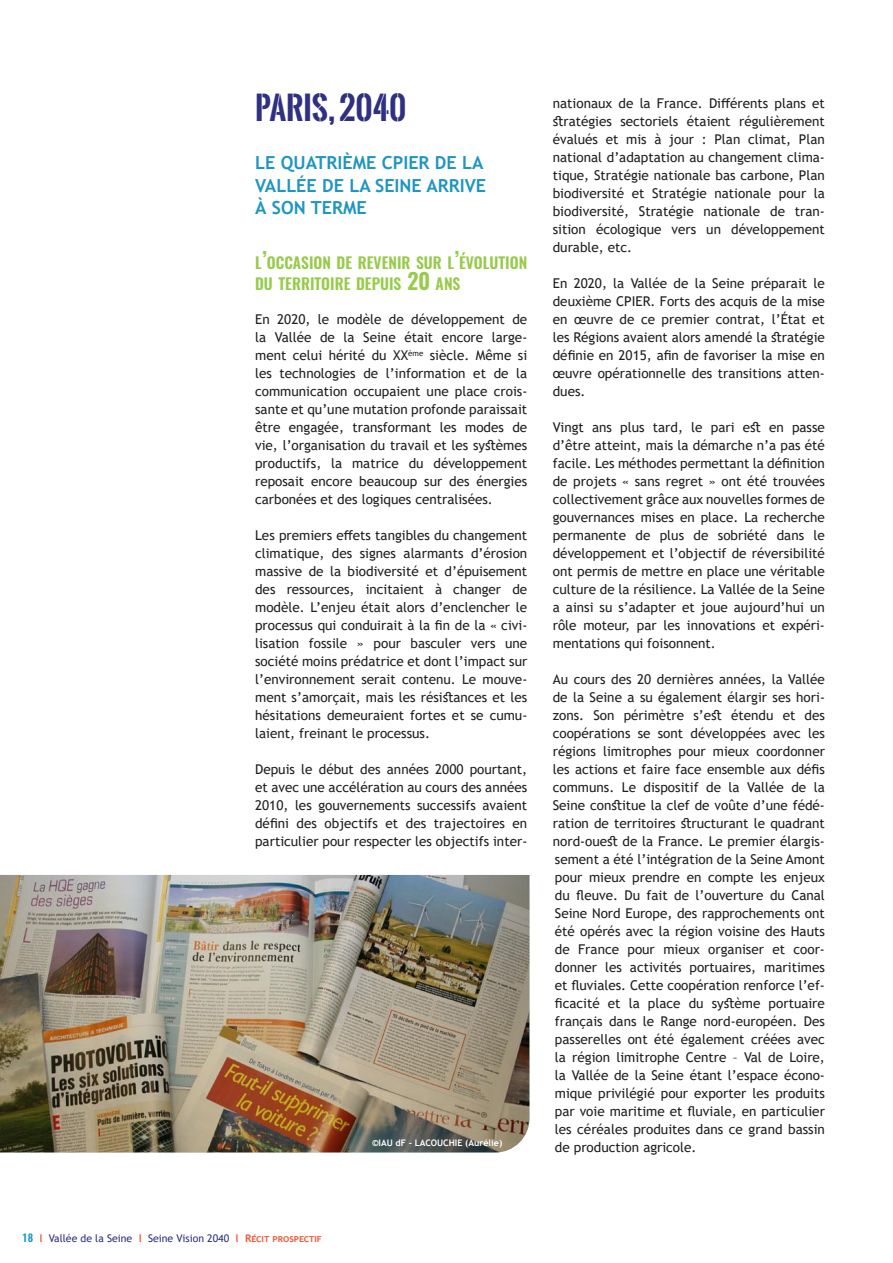
<style>
.page{position:relative;width:893px;height:1263px;background:#fff}
.page>*{position:absolute;margin:0;border:0;box-sizing:border-box;transform-origin:0 0}
.t1{font:700 31.5px "Oswald Stencil";color:#303083}
.t2{font:700 18px/22.5px "Trebuchet MS";color:#1f95c2}
.t3{font:600 15.6px/21px "Oswald";color:#98cb4c}
.t4{font:13.5px/18px "Trebuchet MS";color:#231f20;text-align:justify}
.t5{font:10.5px "Trebuchet MS";color:#303083}
.t6{font:700 9px "Trebuchet MS";color:#fff}
.s1{font-size:22.2px}
.s2{font-family:"Oswald";font-weight:600;color:#1e96bf}
.s3{font-weight:700;color:#f05937}
</style>
<div class="page">
<img style="left:0;top:875px;width:529px;height:277px">
<h1 class="t1" style="left:255px;top:85px;width:153px">PARIS, 2040</h1>
<h2 class="t2" style="left:255px;top:152px;width:233px">LE QUATRIÈME CPIER DE LA<br>VALLÉE DE LA SEINE ARRIVE<br>À SON TERME</h2>
<p class="t3" style="left:255px;top:253px;width:274px">L<span class="s1">’</span>OCCASION DE REVENIR SUR L<span class="s1">’</span>ÉVOLUTION<br>DU TERRITOIRE DEPUIS <span class="s1">20</span> ANS</p>
<p class="t4" style="left:255px;top:310px;width:274px">En 2020, le modèle de développement de la Vallée de la Seine était encore large&shy;ment celui hérité du XX<sup>ème</sup> siècle. Même si les technologies de l’information et de la communication occupaient une place crois&shy;sante et qu’une mutation profonde paraissait être engagée, transformant les modes de vie, l’organisation du travail et les systèmes productifs, la matrice du développement reposait encore beaucoup sur des énergies carbonées et des logiques centralisées.</p>
<p class="t4" style="left:255px;top:526px;width:274px">Les premiers effets tangibles du changement climatique, des signes alarmants d’érosion massive de la biodiversité et d’épuisement des ressources, incitaient à changer de modèle. L’enjeu était alors d’enclencher le processus qui conduirait à la fin de la « civi&shy;lisation fossile » pour basculer vers une société moins prédatrice et dont l’impact sur l’environnement serait contenu. Le mouve&shy;ment s’amorçait, mais les résistances et les hésitations demeuraient fortes et se cumu&shy;laient, freinant le processus.</p>
<p class="t4" style="left:255px;top:760px;width:274px">Depuis le début des années 2000 pourtant, et avec une accélération au cours des années 2010, les gouvernements successifs avaient défini des objectifs et des trajectoires en particulier pour respecter les objectifs inter-</p>
<p class="t6" style="left:372px;top:1137px;width:132px">©IAU dF - LACOUCHIE (Aurélie)</p>
<p class="t4" style="left:553px;top:94px;width:274px">nationaux de la France. Différents plans et stratégies sectoriels étaient régulièrement évalués et mis à jour : Plan climat, Plan national d’adaptation au changement clima&shy;tique, Stratégie nationale bas carbone, Plan biodiversité et Stratégie nationale pour la biodiversité, Stratégie nationale de tran&shy;sition écologique vers un développement durable, etc.</p>
<p class="t4" style="left:553px;top:274px;width:274px">En 2020, la Vallée de la Seine préparait le deuxième CPIER. Forts des acquis de la mise en œuvre de ce premier contrat, l’État et les Régions avaient alors amendé la stratégie définie en 2015, afin de favoriser la mise en œuvre opérationnelle des transitions atten&shy;dues.</p>
<p class="t4" style="left:553px;top:418px;width:274px">Vingt ans plus tard, le pari est en passe d’être atteint, mais la démarche n’a pas été facile. Les méthodes permettant la définition de projets « sans regret » ont été trouvées collectivement grâce aux nouvelles formes de gouvernances mises en place. La recherche permanente de plus de sobriété dans le développement et l’objectif de réversibilité ont permis de mettre en place une véritable culture de la résilience. La Vallée de la Seine a ainsi su s’adapter et joue aujourd’hui un rôle moteur, par les innovations et expéri&shy;mentations qui foisonnent.</p>
<p class="t4" style="left:553px;top:670px;width:274px">Au cours des 20 dernières années, la Vallée de la Seine a su également élargir ses hori&shy;zons. Son périmètre s’est étendu et des coopérations se sont développées avec les régions limitrophes pour mieux coordonner les actions et faire face ensemble aux défis communs. Le dispositif de la Vallée de la Seine constitue la clef de voûte d’une fédé&shy;ration de territoires structurant le quadrant nord-ouest de la France. Le premier élargis&shy;sement a été l’intégration de la Seine Amont pour mieux prendre en compte les enjeux du fleuve. Du fait de l’ouverture du Canal Seine Nord Europe, des rapprochements ont été opérés avec la région voisine des Hauts de France pour mieux organiser et coor&shy;donner les activités portuaires, maritimes et fluviales. Cette coopération renforce l’ef&shy;ficacité et la place du système portuaire français dans le Range nord-européen. Des passerelles ont été également créées avec la région limitrophe Centre – Val de Loire, la Vallée de la Seine étant l’espace écono&shy;mique privilégié pour exporter les produits par voie maritime et fluviale, en particulier les céréales produites dans ce grand bassin de production agricole.</p>
<p class="t5" style="left:22px;top:1231px;width:301px"><span class="s2">18</span> <span class="s3">l</span> Vallée de la Seine <span class="s3">l</span> Seine Vision 2040 <span class="s3">l Récit prospectif</span></p>
</div>
